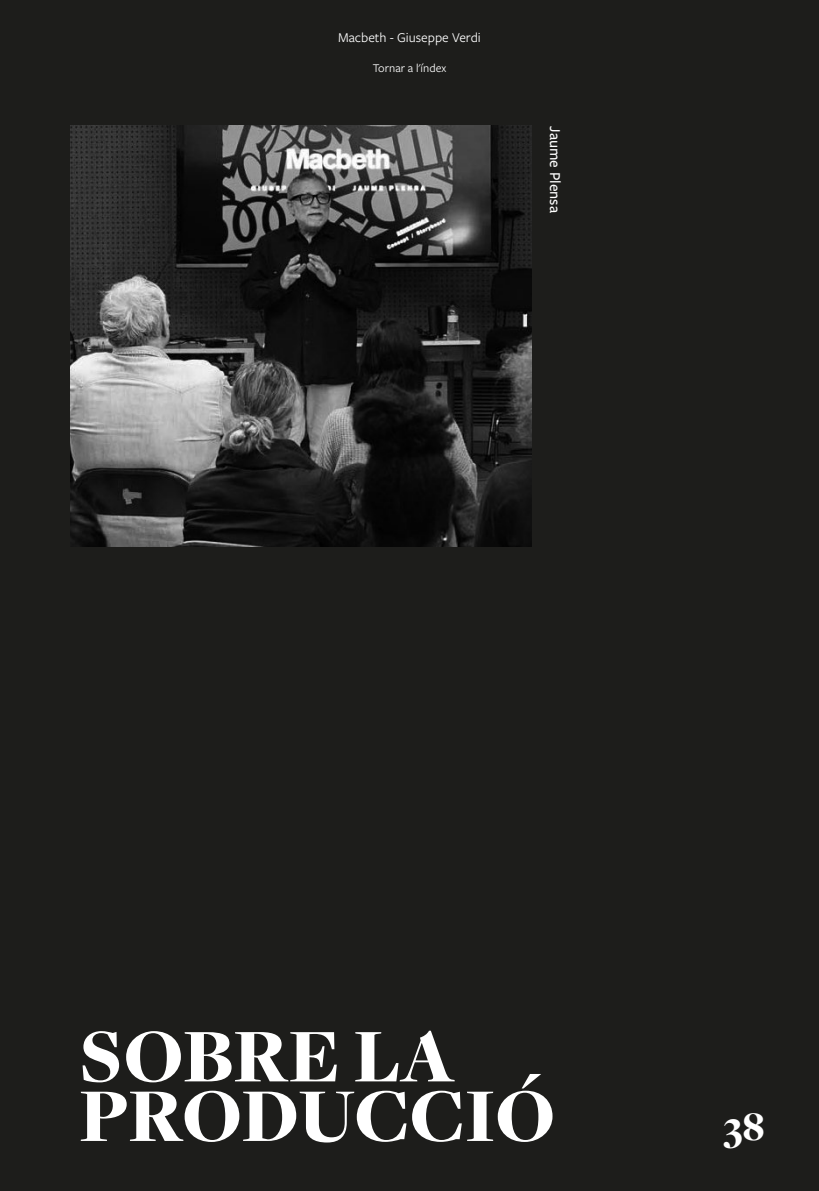
<style>
.page{position:relative;width:819px;height:1191px;background:#1d1d1b}
.page>*{position:absolute;margin:0;border:0;box-sizing:border-box;transform-origin:0 0}
.t1{font:900 78.75px/59.5px "Freight Disp Pro";color:#fff}
.t2{font:900 42px "Freight Disp Pro";color:#fff}
.t3{font:500 15.75px "Freight Sans Pro";color:#fff}
.t4{font:14px "Freight Sans Pro";color:#fff}
.t5{font:12.25px "Freight Sans Pro";color:#fff}
</style>
<div class="page">
<img style="left:70px;top:125px;width:461px;height:421px">
<p class="t4" style="left:338px;top:28px;width:144px">Macbeth - Giuseppe Verdi</p>
<p class="t5" style="left:373px;top:60px;width:75px">Tornar a l'índex</p>
<p class="t3" style="left:565px;top:126px;width:88px;rotate:90deg">Jaume Plensa</p>
<h1 class="t1" style="left:79px;top:1025px;width:477px">SOBRE LA<br>PRODUCCIÓ</h1>
<h2 class="t2" style="left:723px;top:1098px;width:43px">38</h2>
<p class="t5" style="left:733px;top:1135px;width:13px">38</p>
</div>
